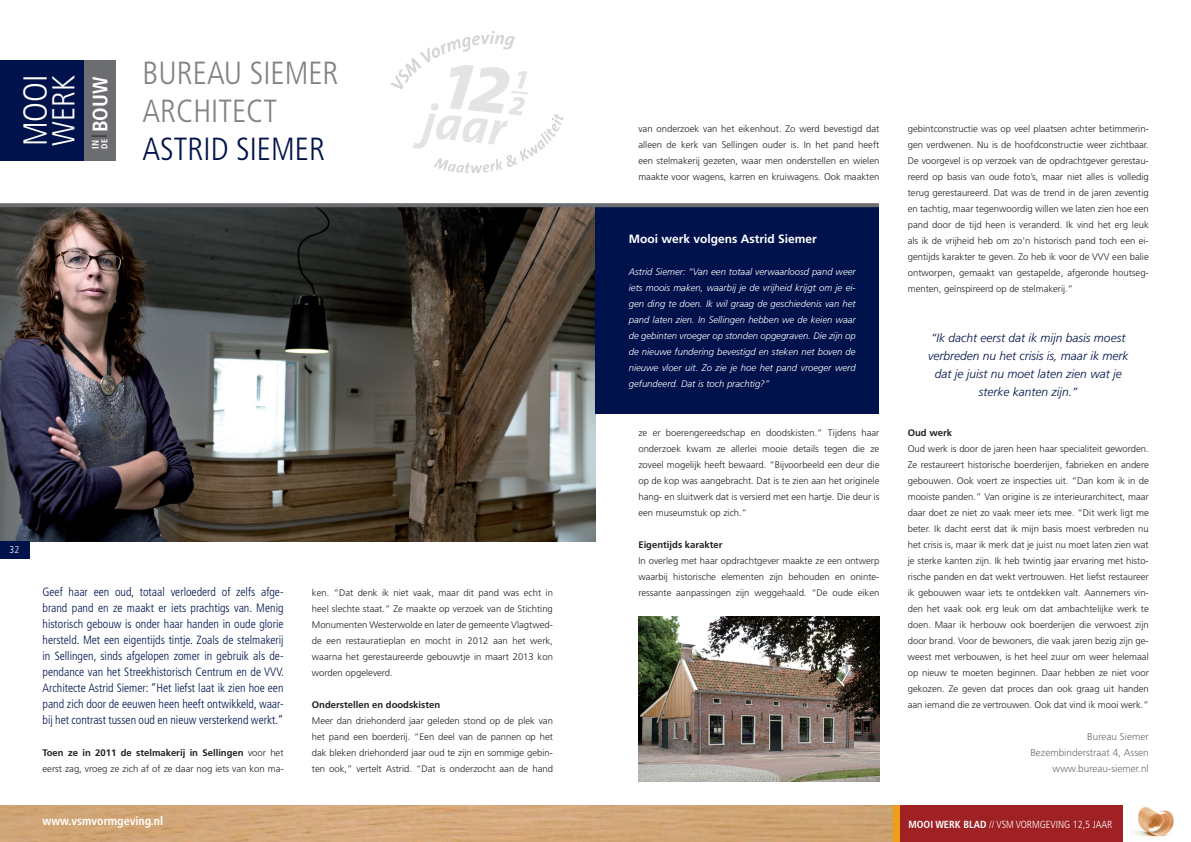
<style>
.page{position:relative;width:1191px;height:842px;background:#fff}
.page>*{position:absolute;margin:0;border:0;box-sizing:border-box;transform-origin:0 0}
.t1{font:300 condensed 33.3px "Frutiger LT";color:#fff}
.t2{font:300 condensed 32px/38.4px "Frutiger LT";color:#808285}
.t3{font:300 condensed 32px "Frutiger LT";color:#00124b}
.t4{font:300 condensed 31.7px "Frutiger LT";color:#fff}
.t5{font:700 condensed 21px "Frutiger LT";color:#fff}
.t6{font:300 condensed 12px/16px "Frutiger LT";color:#00124b;text-align:justify}
.t7{font:italic 300 12px/18px "Frutiger LT";color:#00124b;text-align:center}
.t8{font:700 12px "Frutiger LT";color:#fff}
.t9{font:700 condensed 12px "Frutiger LT";color:#fff}
.t10{font:300 condensed 10.3px "Frutiger LT";color:#fff}
.t11{font:300 10px/16px "Frutiger LT";color:#6c6d70;text-align:right}
.t12{font:300 condensed 10px "Frutiger LT";color:#fff}
.t13{font:300 9.5px/16px "Frutiger LT";color:#231f20;text-align:justify}
.t14{font:italic 300 9.5px/16px "Frutiger LT";color:#fff;text-align:justify}
.t15{font:700 9.5px "Frutiger LT";color:#231f20}
.t16{font:700 condensed 9.5px "Frutiger LT";color:#fff}
.t17{font:700 condensed 8.6px "Frutiger LT";color:#fff}
.s1{font-weight:700}
</style>
<div class="page">
<img style="left:0;top:805px;width:893px;height:37px">
<img style="left:0;top:207px;width:595px;height:334px">
<div style="left:0;top:541px;width:30px;height:18px;background:#00124b"></div>
<div style="left:0;top:60px;width:85px;height:101px;background:#00124b"></div>
<div style="left:84px;top:60px;width:31px;height:101px;background:#6c6d70"></div>
<svg style="left:91px;top:136px;width:16px;height:1px"></svg>
<svg style="left:391px;top:31px;width:173px;height:142px"></svg>
<div style="left:595px;top:205px;width:284px;height:209px;background:#00124b"></div>
<img style="left:1131px;top:807px;width:43px;height:30px">
<div style="left:899px;top:805px;width:224px;height:37px;background:#9f2124"></div>
<div style="left:893px;top:805px;width:6px;height:37px;background:#eca017"></div>
<img style="left:638px;top:617px;width:241px;height:164px">
<svg style="left:0;top:203px;width:879px;height:4px;background:#727376"></svg>
<h1 class="t1" style="left:17px;top:146px;width:73px;rotate:-90deg">MOOI</h1>
<h3 class="t4" style="left:46px;top:146px;width:72px;rotate:-90deg">WERK</h3>
<h3 class="t5" style="left:88px;top:132px;width:57px;rotate:-90deg">BOUW</h3>
<p class="t16" style="left:90px;top:149px;width:11px;rotate:-90deg">IN</p>
<p class="t17" style="left:99px;top:149px;width:11px;rotate:-90deg">DE</p>
<h2 class="t2" style="left:142px;top:54px;width:198px">BUREAU SIEMER archi</h2>
<h2 class="t2" style="left:218px;top:92px;width:60px">tect</h2>
<h2 class="t3" style="left:142px;top:131px;width:123px">Astri d Siemer</h2>
<p class="t12" style="left:10px;top:544px;width:11px">32</p>
<p class="t6" style="left:43px;top:584px;width:243px">Geef haar een oud, totaal verloederd of zelfs afge&shy;brand pand en ze maakt er iets prachtigs van. Menig historisch gebouw is onder haar handen in oude glorie hersteld. Met een eigentijds tintje. Zoals de stelmakerij in Sellingen, sinds afgelopen zomer in gebruik als de&shy;pendance van het Streekhistorisch Centrum en de VVV.<br>Architecte Astrid Siemer: “Het liefst laat ik zien hoe een pand zich door de eeuwen heen heeft ontwikkeld, waar&shy;bij het contrast tussen oud en nieuw versterkend werkt.”</p>
<p class="t13" style="left:43px;top:745px;width:242px"><span class="s1">Toen ze in 2011 de stelmakerij in Sellingen</span> voor het eerst zag, vroeg ze zich af of ze daar nog iets van kon ma-</p>
<p class="t13" style="left:312px;top:585px;width:242px">ken. “Dat denk ik niet vaak, maar dit pand was echt in heel slechte staat.” Ze maakte op verzoek van de Stichting Monumenten Westerwolde en later de gemeente Vlagtwed&shy;de een restauratieplan en mocht in 2012 aan het werk, waarna het gerestaureerde gebouwtje in maart 2013 kon worden opgeleverd.</p>
<p class="t15" style="left:312px;top:699px;width:130px">Onderstellen en doodskisten</p>
<p class="t13" style="left:312px;top:713px;width:242px">Meer dan driehonderd jaar geleden stond op de plek van het pand een boerderij. “Een deel van de pannen op het dak bleken driehonderd jaar oud te zijn en sommige gebin&shy;ten ook,” vertelt Astrid. “Dat is onderzocht aan de hand</p>
<p class="t13" style="left:638px;top:121px;width:242px">van onderzoek van het eikenhout. Zo werd bevestigd dat alleen de kerk van Sellingen ouder is. In het pand heeft een stelmakerij gezeten, waar men onderstellen en wielen maakte voor wagens, karren en kruiwagens. Ook maakten</p>
<p class="t8" style="left:629px;top:232px;width:190px">Mooi werk volgens Astrid Siemer</p>
<p class="t14" style="left:629px;top:264px;width:228px">Astrid Siemer: “Van een totaal verwaarloosd pand weer iets moois maken, waarbij je de vrijheid krijgt om je ei&shy;gen ding te doen. Ik wil graag de geschiedenis van het pand laten zien. In Sellingen hebben we de keien waar de gebinten vroeger op stonden opgegraven. Die zijn op de nieuwe fundering bevestigd en steken net boven de nieuwe vloer uit. Zo zie je hoe het pand vroeger werd gefundeerd. Dat is toch prachtig?”</p>
<p class="t13" style="left:638px;top:425px;width:242px">ze er boerengereedschap en doodskisten.” Tijdens haar onderzoek kwam ze allerlei mooie details tegen die ze zoveel mogelijk heeft bewaard. “Bijvoorbeeld een deur die op de kop was aangebracht. Dat is te zien aan het originele hang- en sluitwerk dat is versierd met een hartje. Die deur is een museumstuk op zich.”</p>
<p class="t15" style="left:638px;top:539px;width:85px">Eigentijds karakter</p>
<p class="t13" style="left:638px;top:553px;width:242px">In overleg met haar opdrachtgever maakte ze een ontwerp waarbij historische elementen zijn behouden en oninte&shy;ressante aanpassingen zijn weggehaald. “De oude eiken</p>
<p class="t13" style="left:907px;top:121px;width:242px">gebintconstructie was op veel plaatsen achter betimmerin&shy;gen verdwenen. Nu is de hoofdconstructie weer zichtbaar.<br>De voorgevel is op verzoek van de opdrachtgever gerestau&shy;reerd op basis van oude foto’s, maar niet alles is volledig terug gerestaureerd. Dat was de trend in de jaren zeventig en tachtig, maar tegenwoordig willen we laten zien hoe een pand door de tijd heen is veranderd. Ik vind het erg leuk als ik de vrijheid heb om zo’n historisch pand toch een ei&shy;gentijds karakter te geven. Zo heb ik voor de VVV een balie ontworpen, gemaakt van gestapelde, afgeronde houtseg&shy;menten, geïnspireerd op de stelmakerij.”</p>
<p class="t7" style="left:928px;top:329px;width:202px">“Ik dacht eerst dat ik mijn basis moest verbreden nu het crisis is, maar ik merk dat je juist nu moet laten zien wat je sterke kanten zijn.”</p>
<p class="t15" style="left:907px;top:427px;width:46px">Oud werk</p>
<p class="t13" style="left:907px;top:441px;width:242px">Oud werk is door de jaren heen haar specialiteit geworden.<br>Ze restaureert historische boerderijen, fabrieken en andere gebouwen. Ook voert ze inspecties uit. “Dan kom ik in de mooiste panden.” Van origine is ze interieurarchitect, maar daar doet ze niet zo vaak meer iets mee. “Dit werk ligt me beter. Ik dacht eerst dat ik mijn basis moest verbreden nu het crisis is, maar ik merk dat je juist nu moet laten zien wat je sterke kanten zijn. Ik heb twintig jaar ervaring met histo&shy;rische panden en dat wekt vertrouwen. Het liefst restaureer ik gebouwen waar iets te ontdekken valt. Aannemers vin&shy;den het vaak ook erg leuk om dat ambachtelijke werk te doen. Maar ik herbouw ook boerderijen die verwoest zijn door brand. Voor de bewoners, die vaak jaren bezig zijn ge&shy;weest met verbouwen, is het heel zuur om weer helemaal op nieuw te moeten beginnen. Daar hebben ze niet voor gekozen. Ze geven dat proces dan ook graag uit handen aan iemand die ze vertrouwen. Ook dat vind ik mooi werk.”</p>
<p class="t11" style="left:1030px;top:729px;width:120px">Bureau Siemer<br>Bezembinderstraat 4, Assen www.bureau-siemer.nl</p>
<p class="t9" style="left:43px;top:814px;width:122px">www.vsmvormgeving.nl</p>
<p class="t10" style="left:908px;top:818px;width:205px"><span class="s1">MOOI WERK BLAD</span> // VSM VORMGEVING 12,5 JAAR</p>
</div>
